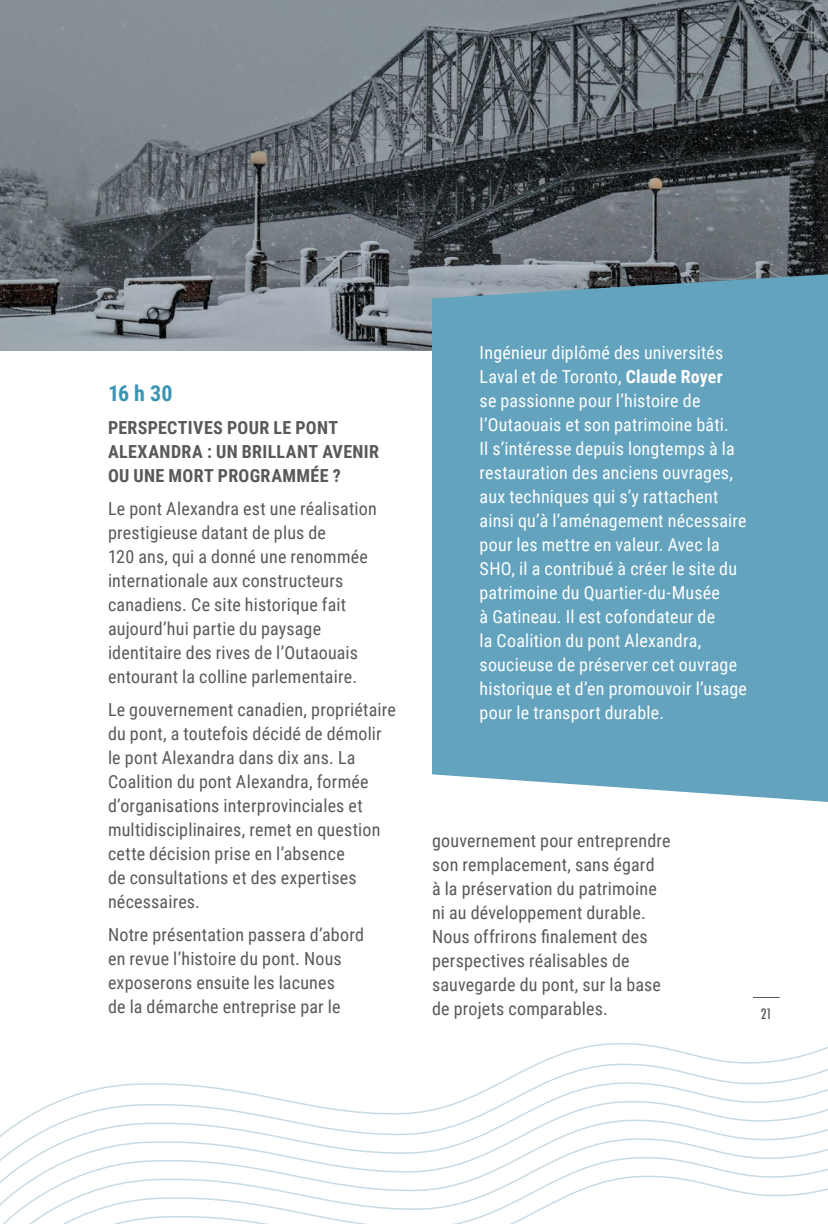
<style>
.page{position:relative;width:828px;height:1224px;background:#fff}
.page>*{position:absolute;margin:0;border:0;box-sizing:border-box;transform-origin:0 0}
.t1{font:700 22px "Roboto Condensed";color:#3b94b3}
.t2{font:18px/24px "Roboto Condensed";letter-spacing:.01em;color:#58595b}
.t3{font:18px/24px "Roboto Condensed";letter-spacing:.01em;color:#fff}
.t4{font:700 18px/24px "Roboto Condensed";letter-spacing:.02em;color:#58595b}
.t5{font:500 condensed 14px "Futura";color:#58595b}
.s1{font-weight:700}
</style>
<div class="page">
<svg style="left:753px;top:997px;width:27px;height:1px"></svg>
<svg style="left:0;top:1043px;width:828px;height:181px"></svg>
<img style="left:0;top:0;width:828px;height:350px">
<div style="left:432px;top:274px;width:396px;height:528px;background:#64a3bd"></div>
<p class="t1" style="left:108px;top:378px;width:66px">16 h 30</p>
<p class="t4" style="left:108px;top:415px;width:273px">PERSPECTIVES POUR LE PONT<br>ALEXANDRA : UN BRILLANT AVENIR<br>OU UNE MORT PROGRAMMÉE ?</p>
<p class="t2" style="left:108px;top:496px;width:270px">Le pont Alexandra est une réalisation prestigieuse datant de plus de<br>120 ans, qui a donné une renommée internationale aux constructeurs canadiens. Ce site historique fait aujourd’hui partie du paysage identitaire des rives de l’Outaouais entourant la colline parlementaire.</p>
<p class="t2" style="left:108px;top:697px;width:289px">Le gouvernement canadien, propriétaire du pont, a toutefois décidé de démolir le pont Alexandra dans dix ans. La Coalition du pont Alexandra, formée d’organisations interprovinciales et multidisciplinaires, remet en question cette décision prise en l’absence<br>de consultations et des expertises nécessaires.</p>
<p class="t2" style="left:108px;top:922px;width:258px">Notre présentation passera d’abord en revue l’histoire du pont. Nous exposerons ensuite les lacunes<br>de la démarche entreprise par le</p>
<p class="t3" style="left:480px;top:340px;width:269px">Ingénieur diplômé des universités Laval et de Toronto, <span class="s1">Claude Royer<br></span>se passionne pour l’histoire de l’Outaouais et son patrimoine bâti.<br>Il s’intéresse depuis longtemps à la restauration des anciens ouvrages, aux techniques qui s’y rattachent ainsi qu’à l’aménagement nécessaire pour les mettre en valeur. Avec la SHO, il a contribué à créer le site du patrimoine du Quartier-du-Musée<br>à Gatineau. Il est cofondateur de<br>la Coalition du pont Alexandra, soucieuse de préserver cet ouvrage historique et d’en promouvoir l’usage pour le transport durable.</p>
<p class="t2" style="left:432px;top:828px;width:240px">gouvernement pour entreprendre son remplacement, sans égard<br>à la préservation du patrimoine ni au développement durable.<br>Nous offrirons finalement des perspectives réalisables de sauvegarde du pont, sur la base de projets comparables.</p>
<p class="t5" style="left:761px;top:1004px;width:13px">21</p>
</div>
